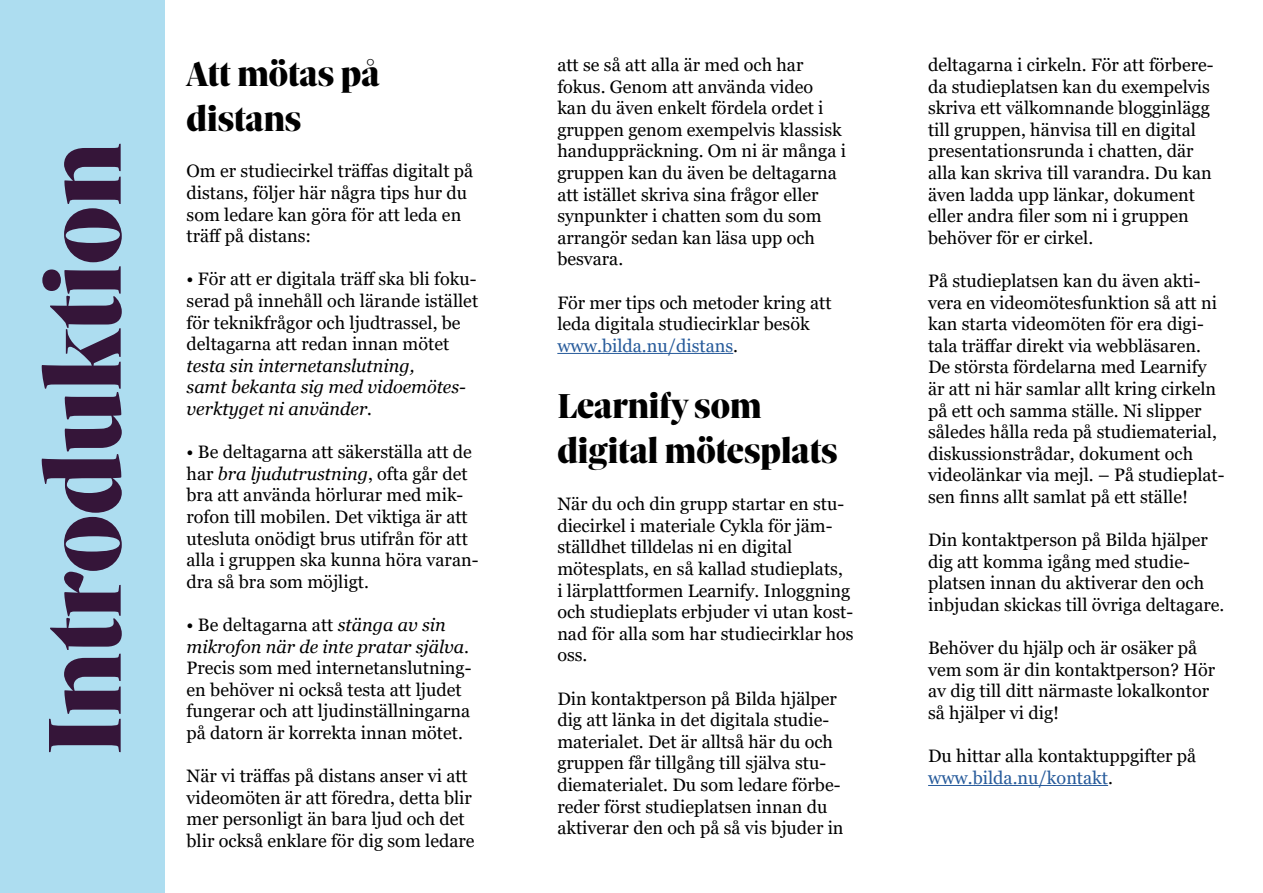
<style>
.page{position:relative;width:1263px;height:893px;background:#fff}
.page>*{position:absolute;margin:0;border:0;box-sizing:border-box;transform-origin:0 0}
.t1{font:900 112.5px "Sole Serif Big Display";color:#351539}
.t2{font:900 37.5px/45px "Sole Serif Big Display";color:#000}
.t3{font:18px/21.6px "Georgia";color:#000}
.t4{font:italic 18px/21.6px "Georgia";color:#000}
.s1{font-style:italic}
.s2{color:#275b9b}
</style>
<div class="page">
<div style="left:0;top:0;width:165px;height:893px;background:#adddf0"></div>
<hr style="left:557px;top:353px;width:176px;height:1px;background:#275b9b">
<hr style="left:928px;top:785px;width:180px;height:1px;background:#275b9b">
<hr style="left:1262px;top:0;width:1px;height:893px;background:#f8c6c5">
<h1 class="t1" style="left:20px;top:755px;width:614px;rotate:-90deg">Introduktion</h1>
<h2 class="t2" style="left:187px;top:51px;width:195px">Att mötas på distans</h2>
<p class="t3" style="left:187px;top:161px;width:288px">Om er studiecirkel träffas digitalt på distans, följer här några tips hur du som ledare kan göra för att leda en träff på distans:</p>
<p class="t3" style="left:187px;top:269px;width:293px">• För att er digitala träff ska bli foku&shy;serad på innehåll och lärande istället för teknikfrågor och ljudtrassel, be deltagarna att redan innan mötet</p>
<p class="t4" style="left:187px;top:355px;width:281px">testa sin internetanslutning,<br>samt bekanta sig med vidoemötes&shy;verktyget ni använder.</p>
<p class="t3" style="left:187px;top:442px;width:293px">• Be deltagarna att säkerställa att de har <span class="s1">bra ljudutrustning</span>, ofta går det bra att använda hörlurar med mik&shy;rofon till mobilen. Det viktiga är att utesluta onödigt brus utifrån för att alla i gruppen ska kunna höra varan&shy;dra så bra som möjligt.</p>
<p class="t3" style="left:187px;top:614px;width:286px">• Be deltagarna att <span class="s1">stänga av sin mikrofon när de inte pratar själva</span>.<br>Precis som med internetanslutning&shy;en behöver ni också testa att ljudet fungerar och att ljudinställningarna på datorn är korrekta innan mötet.</p>
<p class="t3" style="left:187px;top:766px;width:289px">När vi träffas på distans anser vi att videomöten är att föredra, detta blir mer personligt än bara ljud och det blir också enklare för dig som ledare</p>
<p class="t3" style="left:557px;top:54px;width:290px">att se så att alla är med och har fokus. Genom att använda video kan du även enkelt fördela ordet i gruppen genom exempelvis klassisk handuppräckning. Om ni är många i gruppen kan du även be deltagarna att istället skriva sina frågor eller synpunkter i chatten som du som arrangör sedan kan läsa upp och besvara.</p>
<p class="t3" style="left:557px;top:292px;width:276px">För mer tips och metoder kring att leda digitala studiecirklar besök <span class="s2">www.bilda.nu/distans</span>.</p>
<h2 class="t2" style="left:557px;top:384px;width:282px">Learnify som digital mötesplats</h2>
<p class="t3" style="left:557px;top:494px;width:298px">När du och din grupp startar en stu&shy;diecirkel i materiale Cykla för jäm&shy;ställdhet tilldelas ni en digital mötesplats, en så kallad studieplats,<br>i lärplattformen Learnify. Inloggning och studieplats erbjuder vi utan kost&shy;nad för alla som har studiecirklar hos oss.</p>
<p class="t3" style="left:557px;top:688px;width:288px">Din kontaktperson på Bilda hjälper dig att länka in det digitala studie&shy;materialet. Det är alltså här du och gruppen får tillgång till själva stu&shy;diematerialet. Du som ledare förbe&shy;reder först studieplatsen innan du aktiverar den och på så vis bjuder in</p>
<p class="t3" style="left:928px;top:54px;width:287px">deltagarna i cirkeln. För att förbere&shy;da studieplatsen kan du exempelvis skriva ett välkomnande blogginlägg till gruppen, hänvisa till en digital presentationsrunda i chatten, där alla kan skriva till varandra. Du kan även ladda upp länkar, dokument eller andra filer som ni i gruppen behöver för er cirkel.</p>
<p class="t3" style="left:928px;top:270px;width:298px">På studieplatsen kan du även akti&shy;vera en videomötesfunktion så att ni kan starta videomöten för era digi&shy;tala träffar direkt via webbläsaren.<br>De största fördelarna med Learnify är att ni här samlar allt kring cirkeln på ett och samma ställe. Ni slipper således hålla reda på studiematerial, diskussionstrådar, dokument och videolänkar via mejl. – På studieplat&shy;sen finns allt samlat på ett ställe!</p>
<p class="t3" style="left:928px;top:530px;width:298px">Din kontaktperson på Bilda hjälper dig att komma igång med studie&shy;platsen innan du aktiverar den och inbjudan skickas till övriga deltagare.</p>
<p class="t3" style="left:928px;top:638px;width:289px">Behöver du hjälp och är osäker på vem som är din kontaktperson? Hör av dig till ditt närmaste lokalkontor så hjälper vi dig!</p>
<p class="t3" style="left:928px;top:746px;width:270px">Du hittar alla kontaktuppgifter på <span class="s2">www.bilda.nu/kontakt</span>.</p>
</div>
